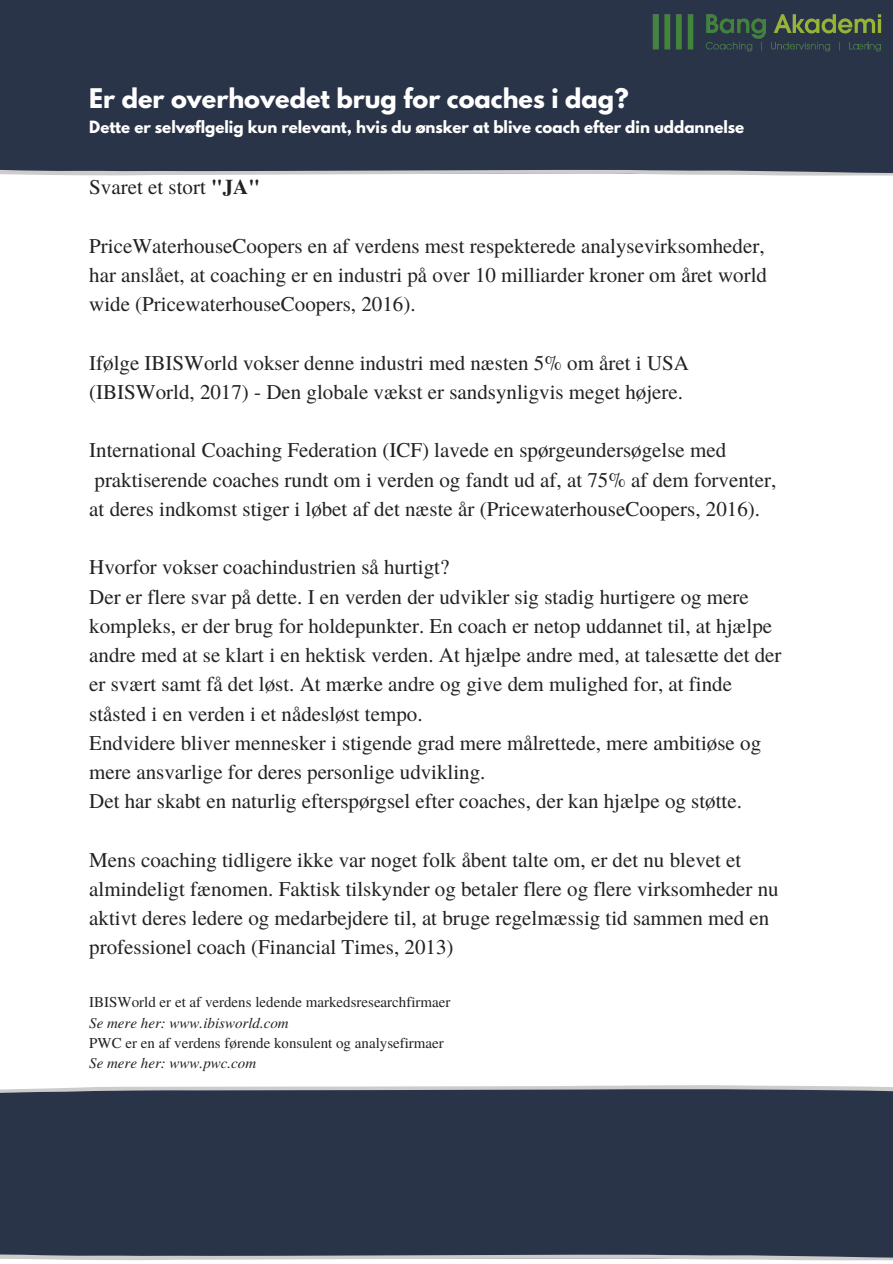
<style>
.page{position:relative;width:893px;height:1264px;background:#fff}
.page>*{position:absolute;margin:0;border:0;box-sizing:border-box;transform-origin:0 0}
.t1{font:700 24px "League Spartan";color:#fff}
.t2{font:21px/29.2px "Te X Gyre Termes";color:#222}
.t3{font:15px "Te X Gyre Termes";color:#222}
.t4{font:700 15px "League Spartan";color:#fff}
.t5{font:italic 15px "Te X Gyre Termes";color:#222}
.s1{font-weight:700}
</style>
<div class="page">
<div style="left:0;top:0;width:892px;height:176px;background:#2a3448"></div>
<img style="left:652px;top:14px;width:230px;height:38px">
<div style="left:0;top:1085px;width:892px;height:175px;background:#2a3448"></div>
<p class="t1" style="left:89px;top:87px;width:541px">Er der overhovedet brug for coaches i dag?</p>
<p class="t4" style="left:89px;top:119px;width:656px">Dette er selvøflgelig kun relevant, hvis du ønsker at blive coach efter din uddannelse</p>
<p class="t2" style="left:89px;top:171px;width:172px">Svaret et stort <span class="s1">"JA"</span></p>
<p class="t2" style="left:89px;top:230px;width:679px;text-align:justify">PriceWaterhouseCoopers en af verdens mest respekterede analysevirksomheder, har anslået, at coaching er en industri på over 10 milliarder kroner om året world wide (PricewaterhouseCoopers, 2016).</p>
<p class="t2" style="left:89px;top:347px;width:601px">Ifølge IBISWorld vokser denne industri med næsten 5% om året i USA (IBISWorld, 2017) - Den globale vækst er sandsynligvis meget højere.</p>
<p class="t2" style="left:89px;top:434px;width:688px">International Coaching Federation (ICF) lavede en spørgeundersøgelse med praktiserende coaches rundt om i verden og fandt ud af, at 75% af dem forventer, at deres indkomst stiger i løbet af det næste år (PricewaterhouseCoopers, 2016).</p>
<p class="t2" style="left:89px;top:551px;width:693px">Hvorfor vokser coachindustrien så hurtigt?<br>Der er flere svar på dette. I en verden der udvikler sig stadig hurtigere og mere kompleks, er der brug for holdepunkter. En coach er netop uddannet til, at hjælpe andre med at se klart i en hektisk verden. At hjælpe andre med, at talesætte det der er svært samt få det løst. At mærke andre og give dem mulighed for, at finde ståsted i en verden i et nådesløst tempo.<br>Endvidere bliver mennesker i stigende grad mere målrettede, mere ambitiøse og mere ansvarlige for deres personlige udvikling.<br>Det har skabt en naturlig efterspørgsel efter coaches, der kan hjælpe og støtte.</p>
<p class="t2" style="left:89px;top:844px;width:691px">Mens coaching tidligere ikke var noget folk åbent talte om, er det nu blevet et almindeligt fænomen. Faktisk tilskynder og betaler flere og flere virksomheder nu aktivt deres ledere og medarbejdere til, at bruge regelmæssig tid sammen med en professionel coach (Financial Times, 2013)</p>
<p class="t3" style="left:89px;top:991px;width:363px">IBISWorld er et af verdens ledende markedsresearchfirmaer</p>
<p class="t5" style="left:89px;top:1011px;width:201px">Se mere her: www.ibisworld.com</p>
<p class="t3" style="left:89px;top:1031px;width:356px">PWC er en af verdens førende konsulent og analysefirmaer</p>
<p class="t5" style="left:89px;top:1052px;width:168px">Se mere her: www.pwc.com</p>
</div>
